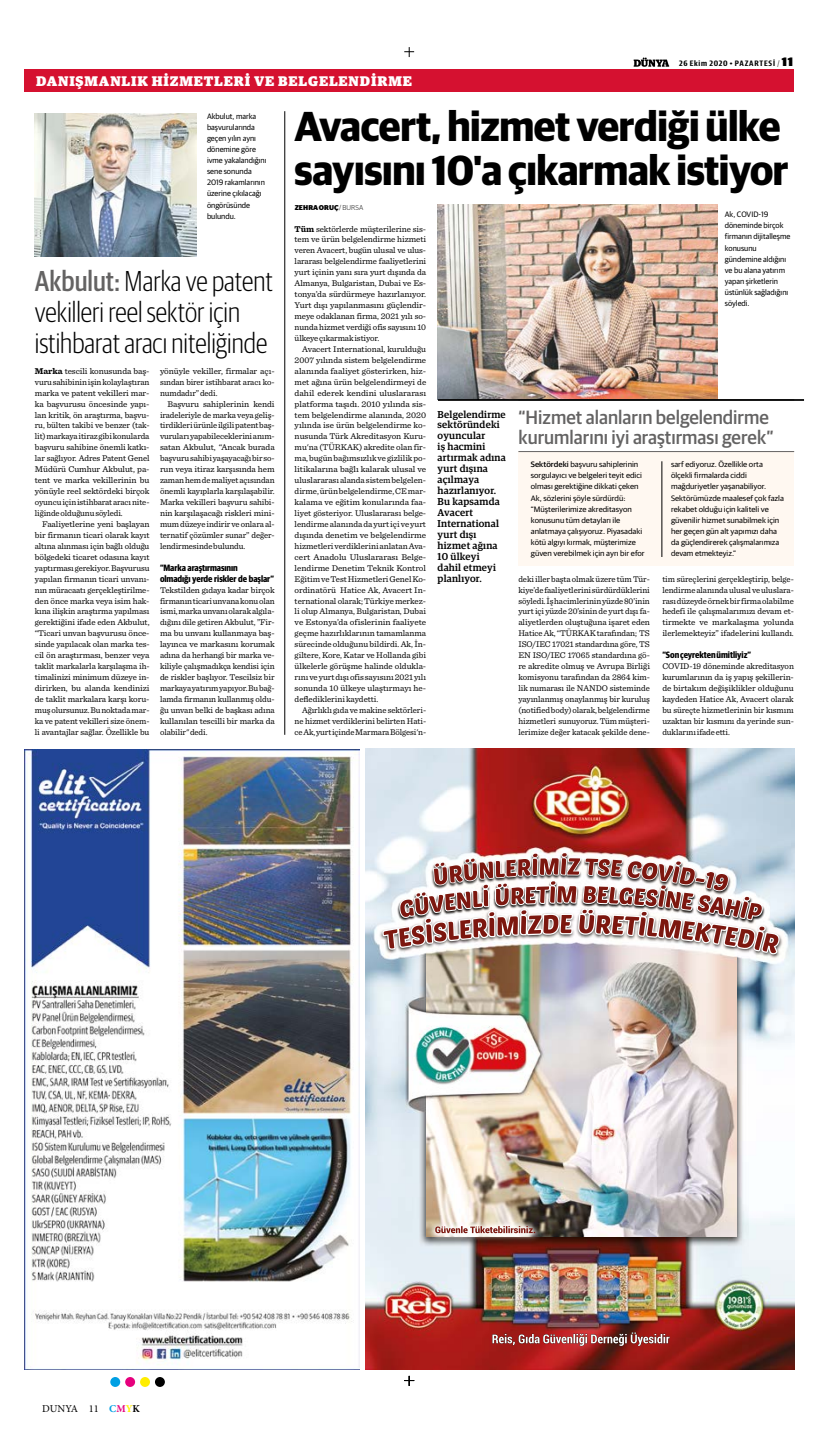
<style>
.page{position:relative;width:819px;height:1439px;background:#fff}
.page>*{position:absolute;margin:0;border:0;box-sizing:border-box;transform-origin:0 0}
.t1{font:700 42px/43.8px "Guardian Sans";letter-spacing:-.01em;color:#000;scale:.95 1}
.t2{font:300 28.88px/30.6px "Guardian Sans Cond";color:#000;scale:.95 1}
.t3{font:500 19.25px/20.1px "Guardian Sans";color:#646363;scale:.96 1}
.t4{font:900 14px "Guardian Egyp";letter-spacing:.06em;color:#fff}
.t5{font:10.5px "Minion Pro";color:#000}
.t6{font:500 10.06px/10.9px "Guardian Egyp";letter-spacing:.02em;color:#000}
.t7{font:700 9.19px/10.9px "Guardian Sans Cond";letter-spacing:-.01em;color:#000}
.t8{font:8.75px/10.9px "Sentinel";letter-spacing:-.01em;color:#000;text-align:justify}
.t9{font:7.88px/11.1px "Guardian Sans";color:#000;scale:1.05 1}
.t10{font:7.88px/11.1px "Guardian Sans";color:#000}
.t11{font:600 7.88px "Guardian Sans X Cond";letter-spacing:.08em;color:#000;scale:1.2 1}
.t12{font:700 7px "Stag Sans";letter-spacing:.01em;color:#000}
.s1{font-weight:300}
.s2{font-weight:900;font-size:12.25px}
.s3{font-weight:500;color:#646363}
.s4{font-weight:700}
.s5{font-weight:500}
.s6{font-weight:700;color:#009fe3}
.s7{font-weight:700;color:#e6007d}
.s8{font-weight:700;color:#ffed00}
</style>
<div class="page">
<div style="left:25px;top:69px;width:769px;height:23px;background:#d51130"></div>
<svg style="left:404px;top:47px;width:10px;height:10px"></svg>
<div style="left:110px;top:1377px;width:10px;height:10px;background:#009fe3;border-radius:50%"></div>
<div style="left:125px;top:1377px;width:10px;height:10px;background:#e6007d;border-radius:50%"></div>
<div style="left:140px;top:1377px;width:10px;height:10px;background:#ffed00;border-radius:50%"></div>
<div style="left:155px;top:1377px;width:10px;height:10px;background:#000;border-radius:50%"></div>
<svg style="left:404px;top:1376px;width:10px;height:9px"></svg>
<svg style="left:633px;top:58px;width:36px;height:9px"></svg>
<img style="left:438px;top:205px;width:279px;height:194px">
<div style="left:518px;top:451px;width:275px;height:115px;background:#fff8f1"></div>
<hr style="left:518px;top:451px;width:276px;height:1px;background:#646363">
<hr style="left:438px;top:399px;width:366px;height:2px;background:#000">
<hr style="left:661px;top:461px;width:1px;height:96px;background:#000">
<img style="left:35px;top:113px;width:161px;height:143px">
<hr style="left:284px;top:111px;width:1px;height:624px;background:#000">
<img style="left:365px;top:749px;width:429px;height:620px">
<img style="left:426px;top:900px;width:310px;height:336px">
<img style="left:524px;top:880px;width:31px;height:24px">
<img style="left:483px;top:881px;width:182px;height:22px">
<img style="left:519px;top:908px;width:76px;height:27px">
<img style="left:489px;top:910px;width:157px;height:23px">
<img style="left:531px;top:852px;width:42px;height:24px">
<img style="left:533px;top:853px;width:47px;height:21px">
<img style="left:435px;top:1226px;width:93px;height:7px">
<img style="left:504px;top:1332px;width:161px;height:11px">
<img style="left:25px;top:749px;width:335px;height:620px">
<h3 class="t4" style="left:36px;top:70px;width:377px">DANIŞMANLIK HIZMETLERI VE BELGELENDIRME</h3>
<p class="t11" style="left:679px;top:58px;width:96px">26 Ekim 2020 • PAZARTESI <span class="s1">/</span><span class="s2">11</span></p>
<p class="t10" style="left:207px;top:110px;width:61px">Akbulut, marka başvurularında geçen yılın aynı dönemine göre ivme yakalandığını sene sonunda<br>2019 rakamlarının üzerine çıkılacağı öngörüsünde bulundu.</p>
<h2 class="t2" style="left:35px;top:264px;width:252px"><span class="s3">Akbulut:</span> Marka ve patent vekilleri reel sektör için istihbarat aracı niteliğinde</h2>
<p class="t8" style="left:35px;top:365px;width:116px"><span class="s4">Marka</span> tescili konusunda baş&shy;vuru sahibinin işin kolaylaştıran marka ve patent vekilleri mar&shy;ka başvurusu öncesinde yapı&shy;lan kritik, ön araştırma, başvu&shy;ru, bülten takibi ve benzer (tak&shy;lit) markaya itiraz gibi konularda başvuru sahibine önemli katkı&shy;lar sağlıyor. Adres Patent Genel Müdürü Cumhur Akbulut, pa&shy;tent ve marka vekillerinin bu yönüyle reel sektördeki birçok oyuncu için istihbarat aracı nite&shy;liğinde olduğunu söyledi.</p>
<p class="t8" style="left:35px;top:518px;width:116px;text-indent:7px">Faaliyetlerine yeni başlayan bir firmanın ticari olarak kayıt altına alınması için bağlı olduğu bölgedeki ticaret odasına kayıt yaptırması gerekiyor. Başvurusu yapılan firmanın ticari unvanı&shy;nın müracaatı gerçekleştirilme&shy;den önce marka veya isim hak&shy;kına ilişkin araştırma yapılması gerektiğini ifade eden Akbulut, “Ticari unvan başvurusu önce&shy;sinde yapılacak olan marka tes&shy;cil ön araştırması, benzer veya taklit markalarla karşılaşma ih&shy;timalinizi minimum düzeye in&shy;dirirken, bu alanda kendinizi de taklit markalara karşı koru&shy;muş olursunuz. Bu noktada mar&shy;ka ve patent vekilleri size önem&shy;li avantajlar sağlar. Özellikle bu</p>
<p class="t8" style="left:160px;top:365px;width:116px">yönüyle vekiller, firmalar açı&shy;sından birer istihbarat aracı ko&shy;numdadır” dedi.</p>
<p class="t8" style="left:160px;top:398px;width:116px;text-indent:7px">Başvuru sahiplerinin kendi iradeleriyle de marka veya geliş&shy;tirdikleri ürünle ilgili patent baş&shy;vuruları yapabileceklerini anım&shy;satan Akbulut, “Ancak burada başvuru sahibi yaşayacağı bir so&shy;run veya itiraz karşısında hem zaman hem de maliyet açısından önemli kayıplarla karşılaşabilir.<br>Marka vekilleri başvuru sahibi&shy;nin karşılaşacağı riskleri mini&shy;mum düzeye indirir ve onlara al&shy;ternatif çözümler sunar” değer&shy;lendirmesinde bulundu.</p>
<p class="t7" style="left:160px;top:561px;width:115px">“Marka araştırmasının<br>olmadığı yerde riskler de başlar”</p>
<p class="t8" style="left:160px;top:583px;width:116px">Tekstilden gıdaya kadar birçok firmanın ticari unvana konu olan ismi, marka unvanı olarak algıla&shy;dığını dile getiren Akbulut, ”Fir&shy;ma bu unvanı kullanmaya baş&shy;layınca ve markasını korumak adına da herhangi bir marka ve&shy;kiliyle çalışmadıkça kendisi için de riskler başlıyor. Tescilsiz bir markaya yatırım yapıyor. Bu bağ&shy;lamda firmanın kullanmış oldu&shy;ğu unvan belki de başkası adına kullanılan tescilli bir marka da olabilir" dedi.</p>
<h1 class="t1" style="left:294px;top:101px;width:521px">Avacert, hizmet verdiği ülke sayısını 10'a çıkarmak istiyor</h1>
<p class="t12" style="left:295px;top:203px;width:70px">ZEHRA ORUÇ <span class="s1">/ BURSA</span></p>
<p class="t8" style="left:294px;top:223px;width:133px"><span class="s4">Tüm</span> sektörlerde müşterilerine sis&shy;tem ve ürün belgelendirme hizmeti veren Avacert, bugün ulusal ve ulus&shy;lararası belgelendirme faaliyetlerini yurt içinin yanı sıra yurt dışında da Almanya, Bulgaristan, Dubai ve Es&shy;tonya’da sürdürmeye hazırlanıyor.<br>Yurt dışı yapılanmasını güçlendir&shy;meye odaklanan firma, 2021 yılı so&shy;nunda hizmet verdiği ofis sayısını 10 ülkeye çıkarmak istiyor.</p>
<p class="t8" style="left:294px;top:343px;width:133px;text-indent:7px">Avacert International, kurulduğu 2007 yılında sistem belgelendirme alanında faaliyet gösterirken, hiz&shy;met ağına ürün belgelendirmeyi de dahil ederek kendini uluslararası platforma taşıdı. 2010 yılında sis&shy;tem belgelendirme alanında, 2020 yılında ise ürün belgelendirme ko&shy;nusunda Türk Akreditasyon Kuru&shy;mu'na (TÜRKAK) akredite olan fir&shy;ma, bugün bağımsızlık ve gizlilik po&shy;litikalarına bağlı kalarak ulusal ve uluslararası alanda sistem belgelen&shy;dirme, ürün belgelendirme, CE mar&shy;kalama ve eğitim konularında faa&shy;liyet gösteriyor. Uluslararası belge&shy;lendirme alanında da yurt içi ve yurt dışında denetim ve belgelendirme hizmetleri verdiklerini anlatan Ava&shy;cert Anadolu Uluslararası Belge&shy;lendirme Denetim Teknik Kontrol Eğitim ve Test Hizmetleri Genel Ko&shy;ordinatörü Hatice Ak, Avacert In&shy;ternational olarak; Türkiye merkez&shy;li olup Almanya, Bulgaristan, Dubai ve Estonya’da ofislerinin faaliyete geçme hazırlıklarının tamamlanma sürecinde olduğunu bildirdi. Ak, İn&shy;giltere, Kore, Katar ve Hollanda gibi ülkelerle görüşme halinde oldukla&shy;rını ve yurt dışı ofis sayısını 2021 yılı sonunda 10 ülkeye ulaştırmayı he&shy;deflediklerini kaydetti.</p>
<p class="t8" style="left:294px;top:704px;width:133px;text-indent:7px">Ağırlıklı gıda ve makine sektörleri&shy;ne hizmet verdiklerini belirten Hati&shy;ce Ak, yurt içinde Marmara Bölgesi'n-</p>
<p class="t6" style="left:437px;top:408px;width:70px">Belgelendirme sektöründeki oyuncular<br>iş hacmini artırmak adına yurt dışına açılmaya hazırlanıyor.<br>Bu kapsamda<br>Avacert<br>International yurt dışı hizmet ağına<br>10 ülkeyi<br>dahil etmeyi planlıyor.</p>
<p class="t10" style="left:724px;top:208px;width:67px">Ak, COVID-19 döneminde birçok firmanın dijitalleşme konusunu gündemine aldığını ve bu alana yatırım yapan şirketlerin üstünlük sağladığını söyledi.</p>
<h3 class="t3" style="left:518px;top:405px;width:267px">“Hizmet alanların belgelendirme kurumlarını iyi araştırması gerek”</h3>
<p class="t9" style="left:531px;top:458px;width:110px"><span class="s5">Sektördeki</span> başvuru sahiplerinin sorgulayıcı ve belgeleri teyit edici olması gerektiğine dikkati çeken Ak, sözlerini şöyle sürdürdü: “Müşterilerimize akreditasyon konusunu tüm detayları ile anlatmaya çalışıyoruz. Piyasadaki kötü algıyı kırmak, müşterimize güven verebilmek için ayrı bir efor</p>
<p class="t9" style="left:671px;top:458px;width:109px">sarf ediyoruz. Özellikle orta ölçekli firmalarda ciddi mağduriyetler yaşanabiliyor.<br>Sektörümüzde maalesef çok fazla rekabet olduğu için kaliteli ve güvenilir hizmet sunabilmek için her geçen gün alt yapımızı daha da güçlendirerek çalışmalarımıza devam etmekteyiz.”</p>
<p class="t8" style="left:518px;top:573px;width:133px">deki iller başta olmak üzere tüm Tür&shy;kiye’de faaliyetlerini sürdürdüklerini söyledi. İş hacimlerinin yüzde 80’inin yurt içi yüzde 20’sinin de yurt dışı fa&shy;aliyetlerden oluştuğuna işaret eden Hatice Ak, “TÜRKAK tarafından; TS ISO/IEC 17021 standardına göre, TS EN ISO/IEC 17065 standardına gö&shy;re akredite olmuş ve Avrupa Birliği komisyonu tarafından da 2864 kim&shy;lik numarası ile NANDO sisteminde yayınlanmış onaylanmış bir kuruluş (notified body) olarak, belgelendirme hizmetleri sunuyoruz. Tüm müşteri&shy;lerimize değer katacak şekilde dene-</p>
<p class="t8" style="left:662px;top:573px;width:133px">tim süreçlerini gerçekleştirip, belge&shy;lendirme alanında ulusal ve uluslara&shy;rası düzeyde örnek bir firma olabilme hedefi ile çalışmalarımızı devam et&shy;tirmekte ve markalaşma yolunda ilerlemekteyiz” ifadelerini kullandı.</p>
<p class="t7" style="left:662px;top:649px;width:90px">“Son çeyrekten ümitliyiz”</p>
<p class="t8" style="left:662px;top:660px;width:133px">COVID-19 döneminde akreditasyon kurumlarının da iş yapış şekillerin&shy;de birtakım değişiklikler olduğunu kaydeden Hatice Ak, Avacert olarak bu süreçte hizmetlerinin bir kısmını uzaktan bir kısmını da yerinde sun&shy;duklarını ifade etti.</p>
<p class="t5" style="left:42px;top:1402px;width:99px">DUNYA 11 <span class="s6">C</span><span class="s7">M</span><span class="s8">Y</span><span class="s4">K</span></p>
</div>
